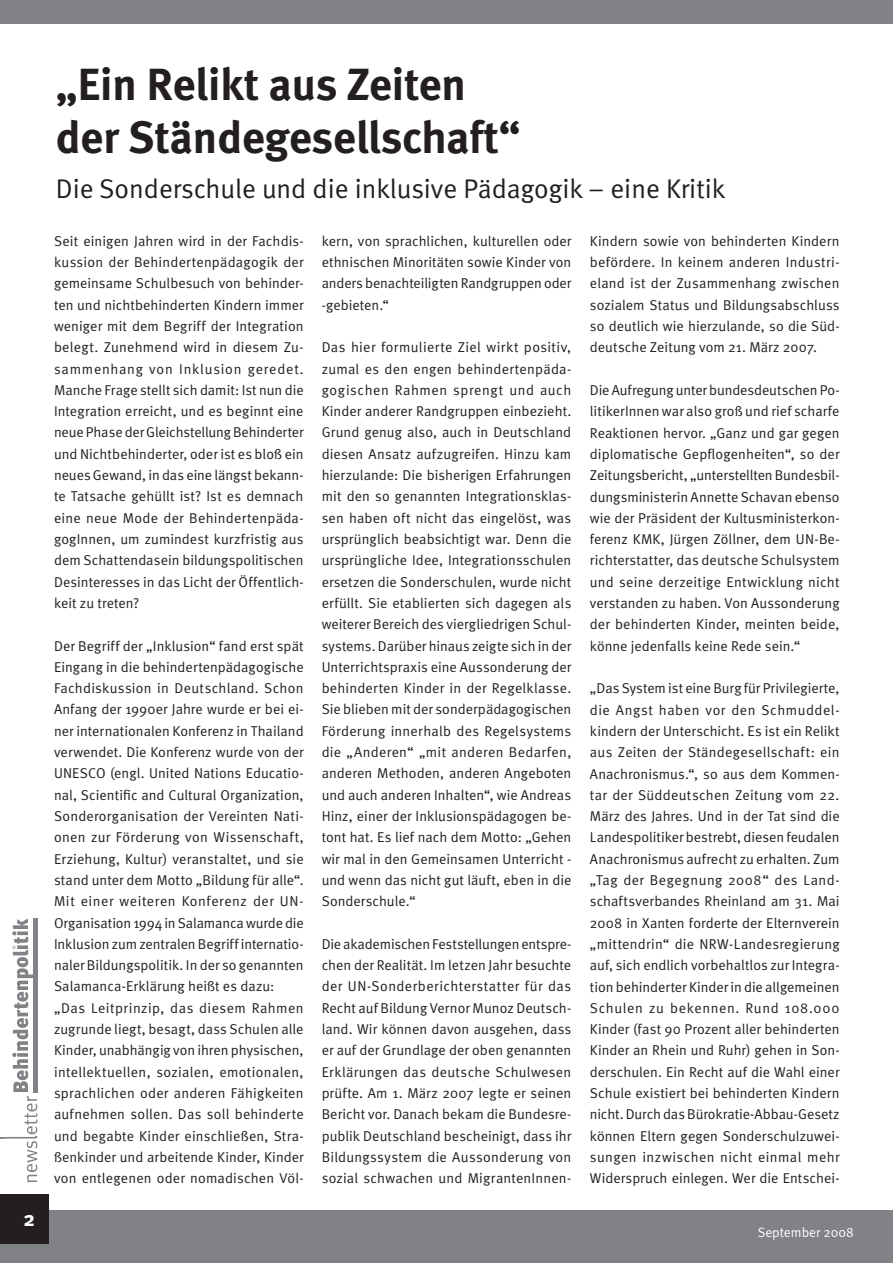
<style>
.page{position:relative;width:893px;height:1263px;background:#fff}
.page>*{position:absolute;margin:0;border:0;box-sizing:border-box;transform-origin:0 0}
.t1{font:45px/53.6px "Meta Bold LF";color:#231f20}
.t2{font:27px "Meta Normal";color:#231f20}
.t3{font:700 21px "Meta";color:#fff}
.t4{font:14.25px/21.3px "Meta Normal";letter-spacing:.01em;color:#231f20;text-align:justify}
.t5{font:13.5px "Meta Normal";color:#fff}
</style>
<div class="page">
<div style="left:0;top:1210px;width:893px;height:53px;background:#808285"></div>
<div style="left:0;top:0;width:893px;height:24px;background:#808285"></div>
<div style="left:0;top:1194px;width:48px;height:49px;background:#231f20"></div>
<div style="left:33px;top:918px;width:5px;height:174px;background:#808285"></div>
<svg style="left:0;top:918px;width:37px;height:264px"></svg>
<h3 class="t3" style="left:24px;top:1206px;width:13px">2</h3>
<h1 class="t1" style="left:56px;top:57px;width:466px">„Ein Relikt aus Zeiten der Ständegesellschaft“</h1>
<h2 class="t2" style="left:56px;top:173px;width:671px">Die Sonderschule und die inklusive Pädagogik – eine Kritik</h2>
<p class="t4" style="left:322px;top:230px;width:251px">kern, von sprachlichen, kulturellen oder ethnischen Minoritäten sowie Kinder von anders benachteiligten Randgruppen oder -gebieten.“</p>
<p class="t4" style="left:322px;top:336px;width:251px">Das hier formulierte Ziel wirkt positiv, zumal es den engen behindertenpäda&shy;gogischen Rahmen sprengt und auch Kinder anderer Randgruppen einbezieht.<br>Grund genug also, auch in Deutschland diesen Ansatz aufzugreifen. Hinzu kam hierzulande: Die bisherigen Erfahrungen mit den so genannten Integrationsklas&shy;sen haben oft nicht das eingelöst, was ursprünglich beabsichtigt war. Denn die ursprüngliche Idee, Integrationsschulen ersetzen die Sonderschulen, wurde nicht erfüllt. Sie etablierten sich dagegen als weiterer Bereich des viergliedrigen Schul&shy;systems. Darüber hinaus zeigte sich in der Unterrichtspraxis eine Aussonderung der behinderten Kinder in der Regelklasse.<br>Sie blieben mit der sonderpädagogischen Förderung innerhalb des Regelsystems die „Anderen“ „mit anderen Bedarfen, anderen Methoden, anderen Angeboten und auch anderen Inhalten“, wie Andreas Hinz, einer der Inklusionspädagogen be&shy;tont hat. Es lief nach dem Motto: „Gehen wir mal in den Gemeinsamen Unterricht - und wenn das nicht gut läuft, eben in die Sonderschule.“</p>
<p class="t4" style="left:322px;top:933px;width:251px">Die akademischen Feststellungen entspre&shy;chen der Realität. Im letzen Jahr besuchte der UN-Sonderberichterstatter für das Recht auf Bildung Vernor Munoz Deutsch&shy;land. Wir können davon ausgehen, dass er auf der Grundlage der oben genannten Erklärungen das deutsche Schulwesen prüfte. Am 1. März 2007 legte er seinen Bericht vor. Danach bekam die Bundesre&shy;publik Deutschland bescheinigt, dass ihr Bildungssystem die Aussonderung von sozial schwachen und MigrantenInnen-</p>
<p class="t4" style="left:54px;top:230px;width:251px">Seit einigen Jahren wird in der Fachdis&shy;kussion der Behindertenpädagogik der gemeinsame Schulbesuch von behinder&shy;ten und nichtbehinderten Kindern immer weniger mit dem Begriff der Integration belegt. Zunehmend wird in diesem Zu&shy;sammenhang von Inklusion geredet.<br>Manche Frage stellt sich damit: Ist nun die Integration erreicht, und es beginnt eine neue Phase der Gleichstellung Behinderter und Nichtbehinderter, oder ist es bloß ein neues Gewand, in das eine längst bekann&shy;te Tatsache gehüllt ist? Ist es demnach eine neue Mode der Behindertenpäda&shy;gogInnen, um zumindest kurzfristig aus dem Schattendasein bildungspolitischen Desinteresses in das Licht der Öffentlich&shy;keit zu treten?</p>
<p class="t4" style="left:54px;top:635px;width:251px;text-align:left">Der Begriff der „Inklusion“ fand erst spät Eingang in die behindertenpädagogische Fachdiskussion in Deutschland. Schon Anfang der 1990er Jahre wurde er bei ei&shy;ner internationalen Konferenz in Thailand verwendet. Die Konferenz wurde von der UNESCO (engl. United Nations Educatio&shy;nal, Scientific and Cultural Organization, Sonderorganisation der Vereinten Nati&shy;onen zur Förderung von Wissenschaft, Erziehung, Kultur) veranstaltet, und sie stand unter dem Motto „Bildung für alle“.<br>Mit einer weiteren Konferenz der UN-Organisation 1994 in Salamanca wurde die Inklusion zum zentralen Begriff internatio&shy;naler Bildungspolitik. In der so genannten Salamanca-Erklärung heißt es dazu: „Das Leitprinzip, das diesem Rahmen zugrunde liegt, besagt, dass Schulen alle Kinder, unabhängig von ihren physischen, intellektuellen, sozialen, emotionalen, sprachlichen oder anderen Fähigkeiten aufnehmen sollen. Das soll behinderte und begabte Kinder einschließen, Stra&shy;ßenkinder und arbeitende Kinder, Kinder von entlegenen oder nomadischen Völ-</p>
<p class="t4" style="left:590px;top:230px;width:251px">Kindern sowie von behinderten Kindern befördere. In keinem anderen Industri&shy;eland ist der Zusammenhang zwischen sozialem Status und Bildungsabschluss so deutlich wie hierzulande, so die Süd&shy;deutsche Zeitung vom 21. März 2007.</p>
<p class="t4" style="left:590px;top:379px;width:251px">Die Aufregung unter bundesdeutschen Po&shy;litikerInnen war also groß und rief scharfe Reaktionen hervor. „Ganz und gar gegen diplomatische Gepflogenheiten“, so der Zeitungsbericht, „unterstellten Bundesbil&shy;dungsministerin Annette Schavan ebenso wie der Präsident der Kultusministerkon&shy;ferenz KMK, Jürgen Zöllner, dem UN-Be&shy;richterstatter, das deutsche Schulsystem und seine derzeitige Entwicklung nicht verstanden zu haben. Von Aussonderung der behinderten Kinder, meinten beide, könne jedenfalls keine Rede sein.“</p>
<p class="t4" style="left:590px;top:677px;width:251px">„Das System ist eine Burg für Privilegierte, die Angst haben vor den Schmuddel&shy;kindern der Unterschicht. Es ist ein Relikt aus Zeiten der Ständegesellschaft: ein Anachronismus.“, so aus dem Kommen&shy;tar der Süddeutschen Zeitung vom 22.<br>März des Jahres. Und in der Tat sind die Landespolitiker bestrebt, diesen feudalen Anachronismus aufrecht zu erhalten. Zum „Tag der Begegnung 2008“ des Land&shy;schaftsverbandes Rheinland am 31. Mai 2008 in Xanten forderte der Elternverein „mittendrin“ die NRW-Landesregierung auf, sich endlich vorbehaltlos zur Integra&shy;tion behinderter Kinder in die allgemeinen Schulen zu bekennen. Rund 108.000<br>Kinder (fast 90 Prozent aller behinderten Kinder an Rhein und Ruhr) gehen in Son&shy;derschulen. Ein Recht auf die Wahl einer Schule existiert bei behinderten Kindern nicht. Durch das Bürokratie-Abbau-Gesetz können Eltern gegen Sonderschulzuwei&shy;sungen inzwischen nicht einmal mehr Widerspruch einlegen. Wer die Entschei-</p>
<p class="t5" style="left:758px;top:1224px;width:98px">September 2008</p>
</div>
